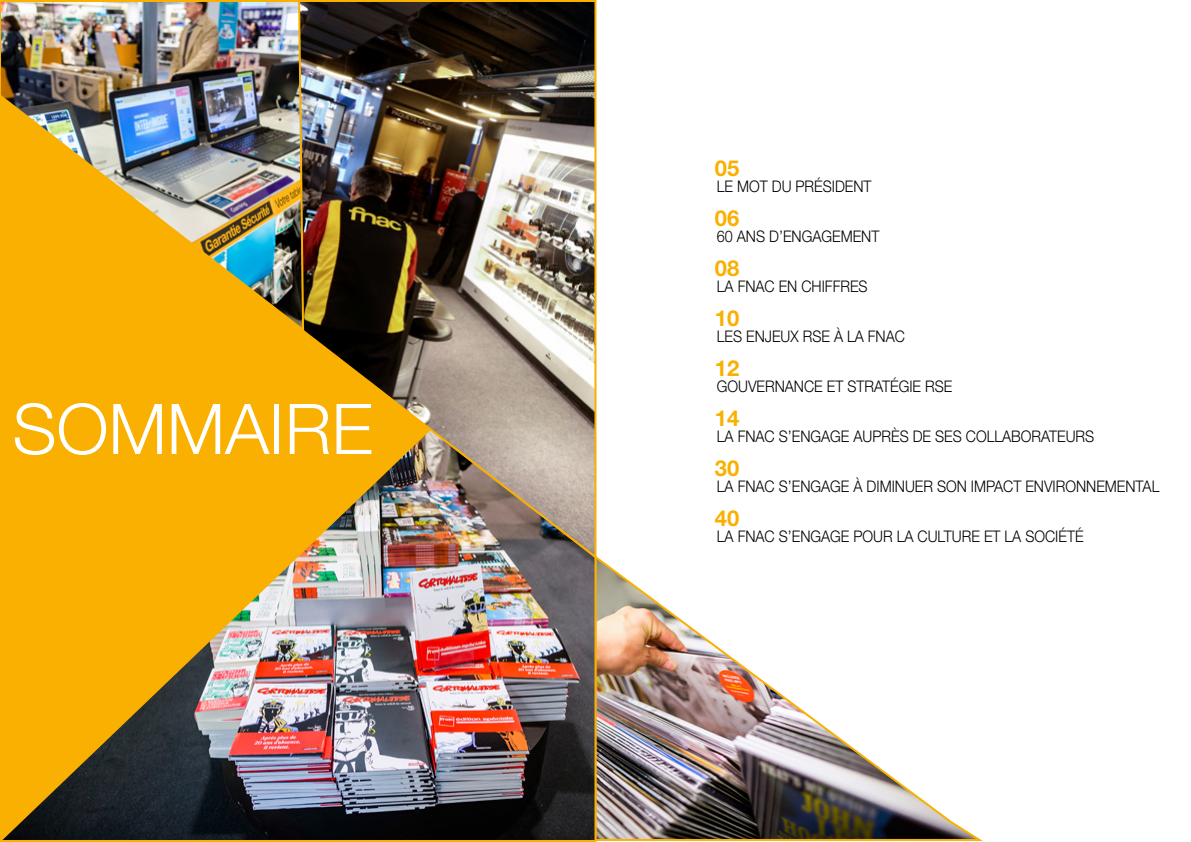
<style>
.page{position:relative;width:1191px;height:842px;background:#fff}
.page>*{position:absolute;margin:0;border:0;box-sizing:border-box;transform-origin:0 0}
.t1{font:300 70px "Helvetica Neue LT Std";color:#fff}
.t2{font:700 22px "Helvetica Neue LT Std";color:#f9b000}
.t3{font:300 16px "Helvetica Neue LT Std";color:#000;scale:.9 1}
</style>
<div class="page">
<img style="left:597px;top:557px;width:386px;height:284px">
<div style="left:0;top:334px;width:297px;height:92px;background:#f9b000"></div>
<img style="left:0;top:0;width:297px;height:334px">
<img style="left:0;top:426px;width:597px;height:416px">
<img style="left:297px;top:0;width:300px;height:561px">
<h1 class="t1" style="left:12px;top:386px;width:362px">SOMMAIRE</h1>
<h2 class="t2" style="left:715px;top:154px;width:26px">05</h2>
<h2 class="t2" style="left:715px;top:204px;width:26px">06</h2>
<h2 class="t2" style="left:715px;top:254px;width:26px">08</h2>
<h2 class="t2" style="left:715px;top:304px;width:26px">10</h2>
<h2 class="t2" style="left:715px;top:354px;width:26px">12</h2>
<h2 class="t2" style="left:715px;top:404px;width:26px">14</h2>
<h2 class="t2" style="left:715px;top:454px;width:26px">30</h2>
<h2 class="t2" style="left:715px;top:504px;width:26px">40</h2>
<p class="t3" style="left:717px;top:177px;width:173px">LE MOT DU PRÉSIDENT</p>
<p class="t3" style="left:717px;top:227px;width:182px">60 ANS D’ENGAGEMENT</p>
<p class="t3" style="left:717px;top:277px;width:169px">LA FNAC EN CHIFFRES</p>
<p class="t3" style="left:717px;top:327px;width:210px">LES ENJEUX RSE À LA FNAC</p>
<p class="t3" style="left:717px;top:377px;width:263px">GOUVERNANCE ET STRATÉGIE RSE</p>
<p class="t3" style="left:717px;top:427px;width:421px">LA FNAC S’ENGAGE AUPRÈS DE SES COLLABORATEURS</p>
<p class="t3" style="left:717px;top:477px;width:493px">LA FNAC S’ENGAGE À DIMINUER SON IMPACT ENVIRONNEMENTAL</p>
<p class="t3" style="left:717px;top:527px;width:409px">LA FNAC S’ENGAGE POUR LA CULTURE ET LA SOCIÉTÉ</p>
</div>
